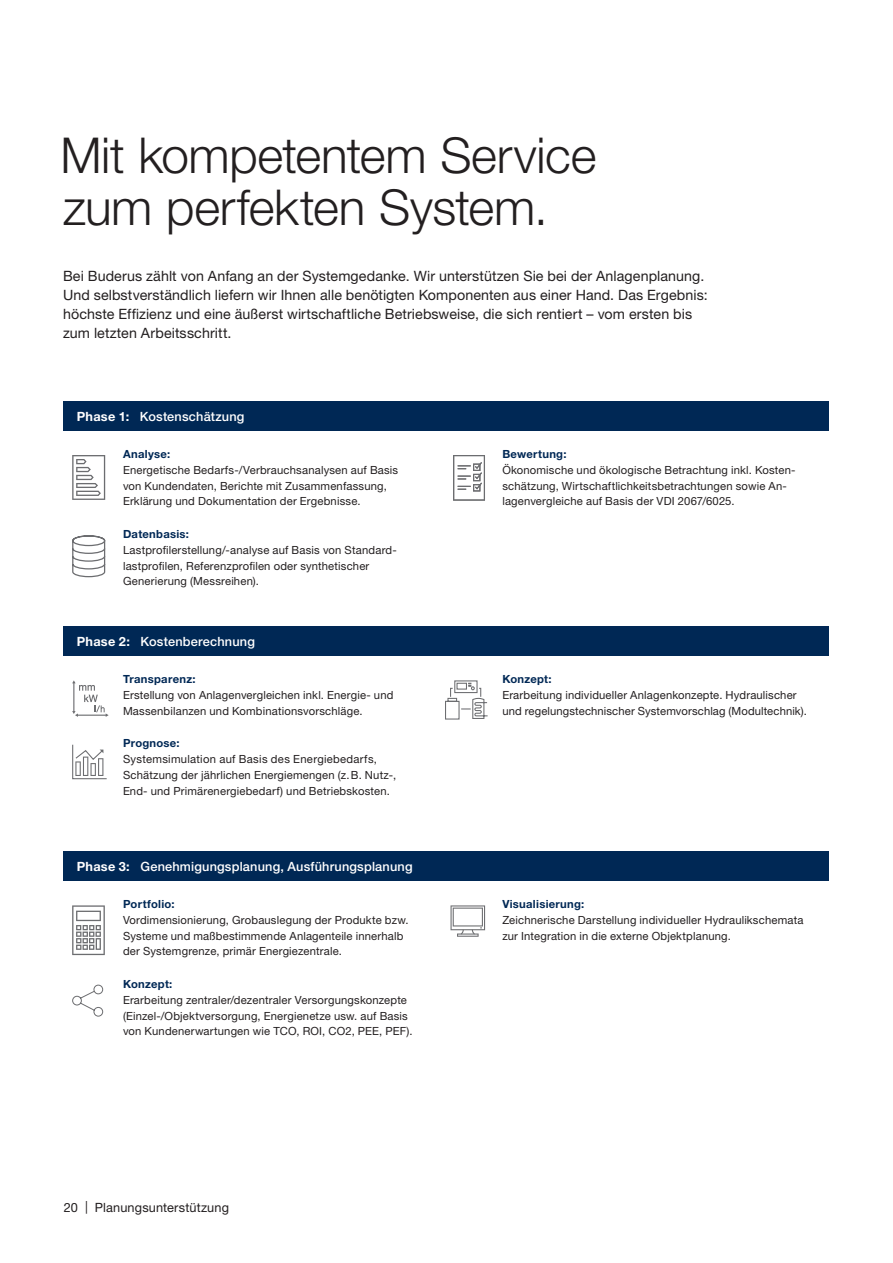
<style>
.page{position:relative;width:893px;height:1263px;background:#fff}
.page>*{position:absolute;margin:0;border:0;box-sizing:border-box;transform-origin:0 0}
.t1{font:300 49.5px/52.5px "Helvetica Neue LT Pro";letter-spacing:-.005em;color:#231f20}
.t2{font:14.25px/18.8px "Helvetica Neue LT Pro";letter-spacing:.005em;color:#231f20}
.t3{font:500 12.75px "Helvetica Neue LT Pro";letter-spacing:.015em;color:#fff}
.t4{font:12.75px "Helvetica Neue LT Pro";letter-spacing:.01em;color:#231f20}
.t5{font:11.25px/15.8px "Helvetica Neue LT Pro";letter-spacing:.015em;color:#231f20}
.t6{font:700 11.25px "Helvetica Neue LT Pro";letter-spacing:.025em;color:#002855}
.s1{font-weight:700}
</style>
<div class="page">
<div style="left:64px;top:401px;width:765px;height:30px;background:#002855"></div>
<div style="left:64px;top:626px;width:765px;height:30px;background:#002855"></div>
<div style="left:64px;top:851px;width:765px;height:30px;background:#002855"></div>
<svg style="left:72px;top:905px;width:33px;height:50px"></svg>
<svg style="left:72px;top:535px;width:34px;height:43px"></svg>
<svg style="left:72px;top:744px;width:35px;height:36px"></svg>
<svg style="left:72px;top:455px;width:33px;height:45px"></svg>
<hr style="left:457px;top:933px;width:22px;height:4px;background:#8f8f92">
<svg style="left:450px;top:905px;width:35px;height:31px"></svg>
<svg style="left:72px;top:984px;width:32px;height:33px"></svg>
<svg style="left:72px;top:680px;width:37px;height:37px"></svg>
<svg style="left:453px;top:455px;width:32px;height:46px"></svg>
<svg style="left:445px;top:680px;width:43px;height:40px"></svg>
<h1 class="t1" style="left:60px;top:128px;width:538px">Mit kompetentem Service zum perfekten System.</h1>
<p class="t2" style="left:63px;top:266px;width:646px">Bei Buderus zählt von Anfang an der Systemgedanke. Wir unterstützen Sie bei der Anlagenplanung.<br>Und selbstverständlich liefern wir Ihnen alle benötigten Komponenten aus einer Hand. Das Ergebnis: höchste Effizienz und eine äußerst wirtschaftliche Betriebsweise, die sich rentiert – vom ersten bis zum letzten Arbeitsschritt.</p>
<p class="t3" style="left:77px;top:408px;width:169px"><span class="s1">Phase 1:</span> Kostenschätzung</p>
<p class="t6" style="left:123px;top:447px;width:49px">Analyse:</p>
<p class="t5" style="left:123px;top:462px;width:277px">Energetische Bedarfs-/Verbrauchsanalysen auf Basis von Kundendaten, Berichte mit Zusammenfassung,<br>Erklärung und Dokumentation der Ergebnisse.</p>
<p class="t6" style="left:123px;top:527px;width:67px">Datenbasis:</p>
<p class="t5" style="left:123px;top:542px;width:275px">Lastprofilerstellung/-analyse auf Basis von Standard&shy;lastprofilen, Referenzprofilen oder synthetischer<br>Generierung (Messreihen).</p>
<p class="t3" style="left:77px;top:634px;width:180px"><span class="s1">Phase 2:</span> Kostenberechnung</p>
<p class="t6" style="left:123px;top:672px;width:74px">Transparenz:</p>
<p class="t5" style="left:123px;top:687px;width:272px">Erstellung von Anlagenvergleichen inkl. Energie- und<br>Massenbilanzen und Kombinationsvorschläge.</p>
<p class="t6" style="left:123px;top:736px;width:58px">Prognose:</p>
<p class="t5" style="left:123px;top:751px;width:275px">Systemsimulation auf Basis des Energiebedarfs,<br>Schätzung der jährlichen Energiemengen (z.B. Nutz-,<br>End- und Primärenergiebedarf) und Betriebskosten.</p>
<p class="t3" style="left:77px;top:858px;width:337px"><span class="s1">Phase 3:</span> Genehmigungsplanung, Ausführungsplanung</p>
<p class="t6" style="left:123px;top:897px;width:53px">Portfolio:</p>
<p class="t5" style="left:123px;top:912px;width:287px">Vordimensionierung, Grobauslegung der Produkte bzw.<br>Systeme und maßbestimmende Anlagenteile innerhalb der Systemgrenze, primär Energiezentrale.</p>
<p class="t6" style="left:123px;top:977px;width:51px">Konzept:</p>
<p class="t5" style="left:123px;top:992px;width:291px">Erarbeitung zentraler/dezentraler Versorgungskonzepte (Einzel-/Objektversorgung, Energienetze usw. auf Basis von Kundenerwartungen wie TCO, ROI, CO2, PEE, PEF).</p>
<p class="t4" style="left:64px;top:1199px;width:167px">20 | Planungsunterstützung</p>
<p class="t6" style="left:502px;top:447px;width:66px">Bewertung:</p>
<p class="t5" style="left:502px;top:462px;width:294px">Ökonomische und ökologische Betrachtung inkl. Kosten&shy;schätzung, Wirtschaftlichkeitsbetrachtungen sowie An&shy;lagenvergleiche auf Basis der VDI 2067/6025.</p>
<p class="t6" style="left:502px;top:672px;width:51px">Konzept:</p>
<p class="t5" style="left:502px;top:687px;width:306px">Erarbeitung individueller Anlagenkonzepte. Hydraulischer und regelungstechnischer Systemvorschlag (Modultechnik).</p>
<p class="t6" style="left:502px;top:897px;width:84px">Visualisierung:</p>
<p class="t5" style="left:502px;top:912px;width:303px">Zeichnerische Darstellung individueller Hydraulikschemata zur Integration in die externe Objektplanung.</p>
</div>
